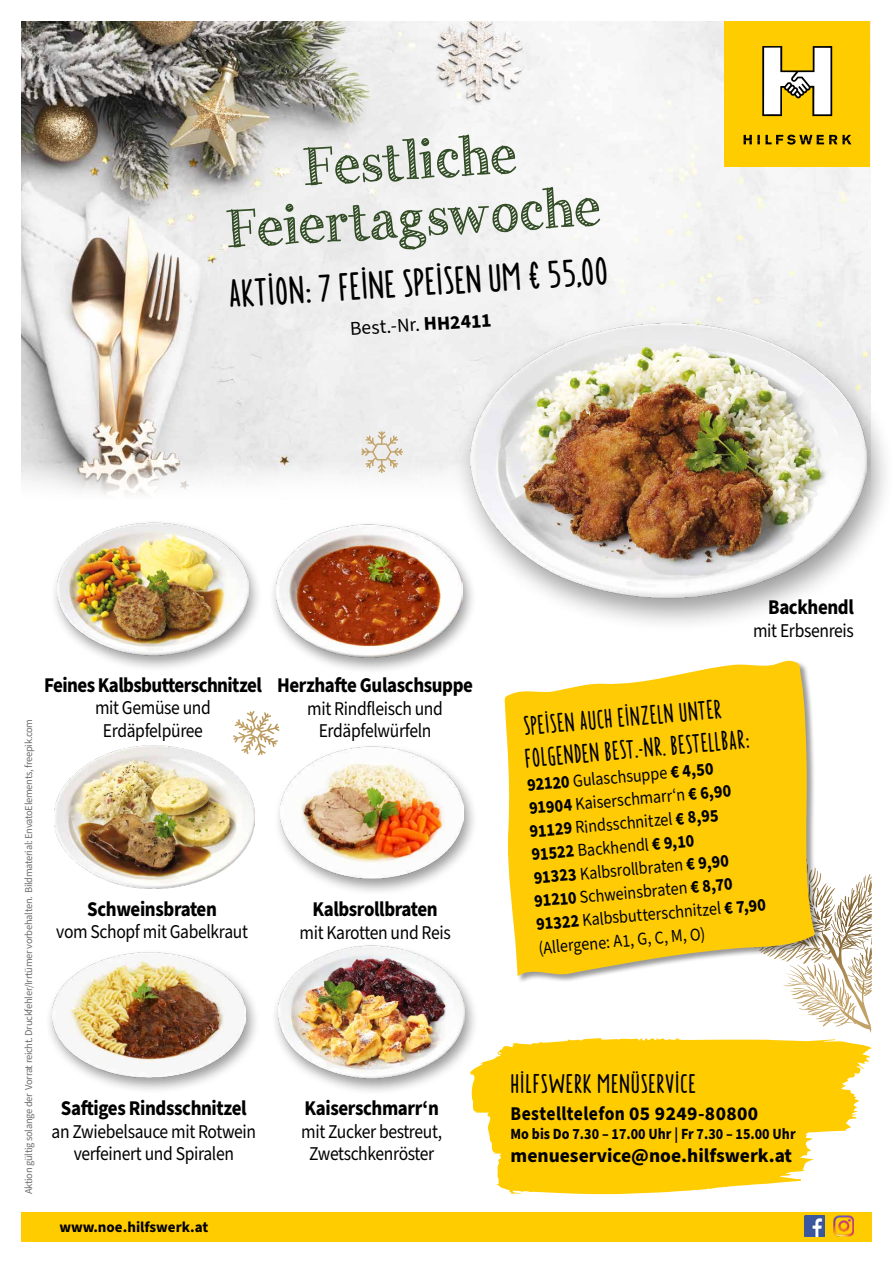
<style>
.page{position:relative;width:893px;height:1263px;background:#fff}
.page>*{position:absolute;margin:0;border:0;box-sizing:border-box;transform-origin:0 0}
.t1{font:55.5px/57.2px "Handy George";color:#334d26;text-align:center}
.t2{font:39.15px "Borden";color:#000}
.t3{font:27px/32.4px "Borden";color:#000;scale:.9 1}
.t4{font:27px "Borden";letter-spacing:.025em;color:#000}
.t5{font:700 21px "Source Sans Pro";letter-spacing:-.02em;color:#000;scale:.9 1}
.t6{font:19.5px/22.5px "Source Sans Pro";letter-spacing:-.02em;color:#000;text-align:center;scale:.9 1}
.t7{font:700 19.5px "Source Sans Pro";letter-spacing:.005em;color:#000}
.t8{font:700 19.5px "Source Sans Pro";letter-spacing:.005em;color:#000;scale:.9 1}
.t9{font:19.5px "Source Sans Pro";letter-spacing:-.02em;color:#000}
.t10{font:18px/23.4px "Source Sans Pro";color:#000;scale:.9 1}
.t11{font:700 15.6px "Source Sans Pro";color:#000;scale:.9 1}
.t12{font:700 15px "Source Sans Pro";color:#000}
.t13{font:10.5px "Source Sans Pro";letter-spacing:-.03em;color:#706f6f}
.s1{font-weight:700}
</style>
<div class="page">
<svg style="left:783px;top:874px;width:89px;height:159px"></svg>
<div style="left:21px;top:1212px;width:851px;height:30px;background:#fc0"></div>
<img style="left:21px;top:21px;width:849px;height:474px">
<img style="left:834px;top:1216px;width:20px;height:20px">
<img style="left:804px;top:1216px;width:21px;height:20px">
<div style="left:271px;top:942px;width:208px;height:154px;background:#000;opacity:.4"></div>
<img style="left:278px;top:942px;width:187px;height:145px">
<div style="left:273px;top:742px;width:205px;height:154px;background:#000;opacity:.4"></div>
<img style="left:281px;top:742px;width:182px;height:151px">
<div style="left:724px;top:21px;width:146px;height:146px;background:#fc0"></div>
<svg style="left:744px;top:135px;width:107px;height:10px"></svg>
<svg style="left:762px;top:46px;width:70px;height:70px"></svg>
<div style="left:504px;top:660px;width:319px;height:324px;background:#000;opacity:.4"></div>
<svg style="left:504px;top:660px;width:311px;height:317px;background:#fbcf26"></svg>
<div style="left:50px;top:518px;width:213px;height:155px;background:#000;opacity:.4"></div>
<img style="left:58px;top:518px;width:190px;height:145px">
<div style="left:269px;top:521px;width:208px;height:153px;background:#000;opacity:.4"></div>
<img style="left:276px;top:521px;width:187px;height:145px">
<div style="left:45px;top:948px;width:215px;height:147px;background:#000;opacity:.4"></div>
<img style="left:52px;top:948px;width:194px;height:144px">
<svg style="left:362px;top:431px;width:41px;height:42px"></svg>
<svg style="left:233px;top:711px;width:41px;height:44px"></svg>
<svg style="left:469px;top:1038px;width:403px;height:156px;fill:#fc0"></svg>
<div style="left:454px;top:315px;width:439px;height:319px;background:#000;opacity:.4"></div>
<img style="left:470px;top:306px;width:396px;height:309px">
<img style="left:54px;top:736px;width:201px;height:153px">
<h1 class="t1" style="left:218px;top:145px;width:383px;rotate:-4deg">Festliche<br>Feiertagswoche</h1>
<h2 class="t2" style="left:227px;top:268px;width:381px;rotate:-3deg">AKTION: 7 FEINE SPEISEN UM € 55,00</h2>
<p class="t9" style="left:349px;top:315px;width:143px;rotate:-3deg">Best.-Nr. <span class="s1">HH2411</span></p>
<p class="t13" style="left:22px;top:1194px;width:477px;rotate:-90deg">Aktion gültig solange der Vorrat reicht. Druckfehler/Irrtümer vorbehalten. Bildmaterial: EnvatoElements, freepik.com</p>
<p class="t5" style="left:44px;top:670px;width:243px">Feines Kalbsbutterschnitzel</p>
<p class="t6" style="left:95px;top:697px;width:130px">mit Gemüse und<br>Erdäpfelpüree</p>
<p class="t5" style="left:87px;top:894px;width:146px">Schweinsbraten</p>
<p class="t6" style="left:56px;top:921px;width:215px">vom Schopf mit Gabelkraut</p>
<p class="t5" style="left:61px;top:1094px;width:208px">Saftiges Rindsschnitzel</p>
<p class="t6" style="left:52px;top:1120px;width:229px">an Zwiebelsauce mit Rotwein verfeinert und Spiralen</p>
<p class="t12" style="left:60px;top:1217px;width:150px">www.noe.hilfswerk.at</p>
<p class="t5" style="left:277px;top:671px;width:219px">Herzhafte Gulaschsuppe</p>
<p class="t6" style="left:307px;top:698px;width:152px">mit Rindfleisch und<br>Erdäpfelwürfeln</p>
<p class="t5" style="left:312px;top:895px;width:141px">Kalbsrollbraten</p>
<p class="t6" style="left:299px;top:921px;width:170px">mit Karotten und Reis</p>
<p class="t5" style="left:305px;top:1094px;width:151px">Kaiserschmarr‘n</p>
<p class="t6" style="left:301px;top:1120px;width:158px">mit Zucker bestreut,<br>Zwetschkenröster</p>
<p class="t5" style="left:768px;top:593px;width:97px">Backhendl</p>
<p class="t6" style="left:753px;top:620px;width:114px">mit Erbsenreis</p>
<h3 class="t3" style="left:520px;top:708px;width:252px;rotate:-5deg">Speisen auch einzeln unter folgenden Best.-Nr. bestellbar:</h3>
<p class="t10" style="left:523px;top:774px;width:258px;rotate:-5deg"><span class="s1">92120</span> Gulaschsuppe <span class="s1">€ 4,50<br>91904</span> Kaiserschmarr‘n <span class="s1">€ 6,90<br>91129</span> Rindsschnitzel <span class="s1">€ 8,95<br>91522</span> Backhendl <span class="s1">€ 9,10<br>91323</span> Kalbsrollbraten <span class="s1">€ 9,90<br>91210</span> Schweinsbraten <span class="s1">€ 8,70<br>91322</span> Kalbsbutterschnitzel <span class="s1">€ 7,90 </span>(Allergene: A1, G, C, M, O)</p>
<h3 class="t4" style="left:511px;top:1067px;width:187px">HILFSWERK MENÜSERVICE</h3>
<p class="t8" style="left:511px;top:1101px;width:277px">Bestelltelefon 05 9249-80800</p>
<p class="t11" style="left:511px;top:1123px;width:318px">Mo bis Do 7.30 – 17.00 Uhr | Fr 7.30 – 15.00 Uhr</p>
<p class="t7" style="left:511px;top:1142px;width:283px">menueservice@noe.hilfswerk.at</p>
</div>
